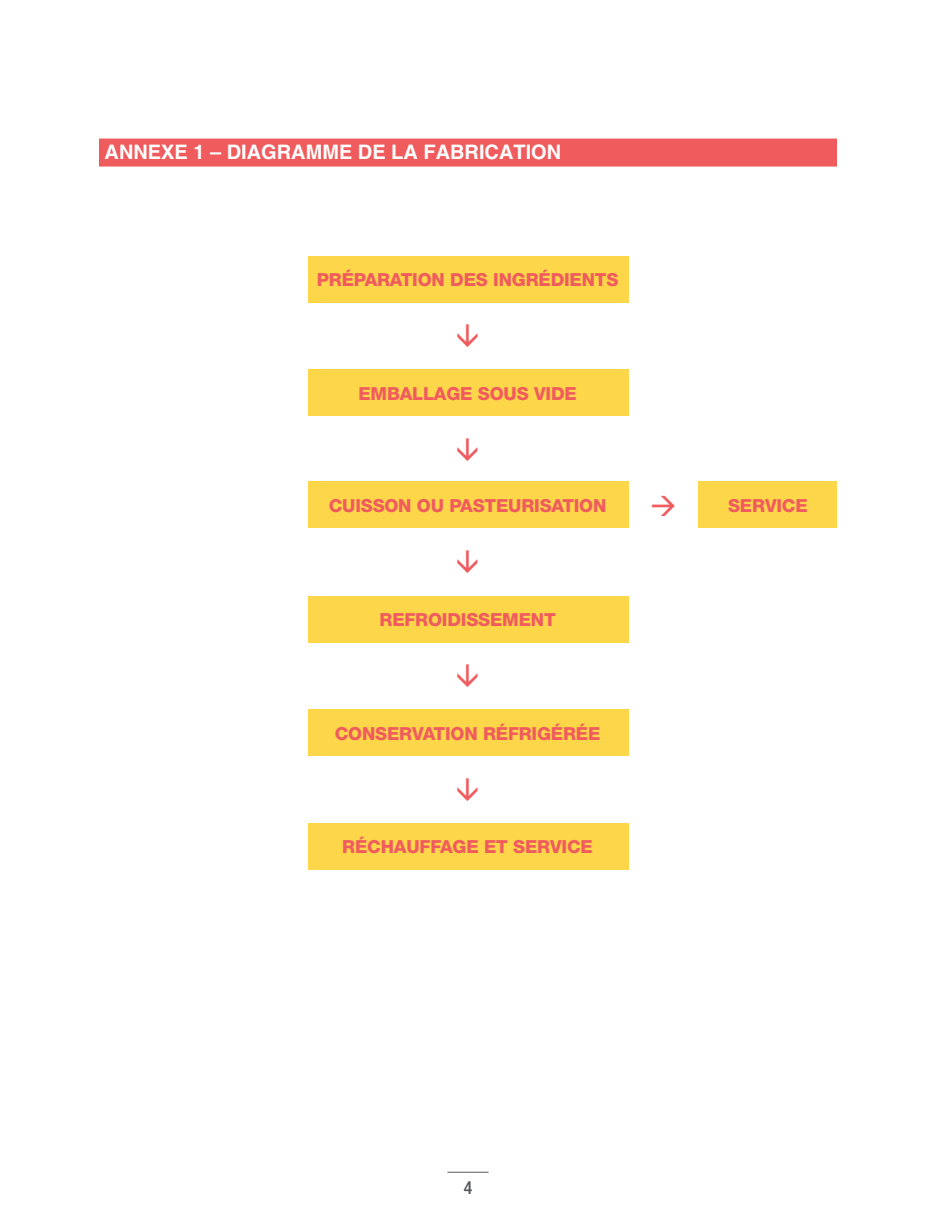
<style>
.page{position:relative;width:936px;height:1224px;background:#fff}
.page>*{position:absolute;margin:0;border:0;box-sizing:border-box;transform-origin:0 0}
.t1{font:700 20px "Helvetica";color:#fff}
.t2{font:800 18px "Helvetica Neue";letter-spacing:-.01em;color:#f05c5e}
.t3{font:500 condensed 18px "Helvetica Neue";color:#57585a}
</style>
<div class="page">
<hr style="left:447px;top:1172px;width:42px;height:1px;background:#57585a">
<div style="left:99px;top:139px;width:738px;height:28px;background:#f05c5e"></div>
<div style="left:308px;top:256px;width:320px;height:46px;background:#fed649"></div>
<div style="left:308px;top:370px;width:320px;height:46px;background:#fed649"></div>
<div style="left:308px;top:482px;width:320px;height:46px;background:#fed649"></div>
<div style="left:699px;top:482px;width:138px;height:46px;background:#fed649"></div>
<div style="left:308px;top:596px;width:320px;height:47px;background:#fed649"></div>
<div style="left:308px;top:710px;width:320px;height:46px;background:#fed649"></div>
<div style="left:308px;top:823px;width:320px;height:46px;background:#fed649"></div>
<p class="t1" style="left:105px;top:140px;width:29px">ANNE</p>
<p class="t1" style="left:161px;top:140px;width:95px">XE 1 – DIAGRAMME</p>
<p class="t1" style="left:358px;top:140px;width:92px">DE LA FABRICATION</p>
<p class="t2" style="left:317px;top:269px;width:301px">PRÉPARATION DES INGRÉDIENTS</p>
<p class="t2" style="left:358px;top:383px;width:220px">EMBALLAGE SOUS VIDE</p>
<p class="t2" style="left:329px;top:495px;width:279px">CUISSON OU PASTEURISATION</p>
<p class="t2" style="left:728px;top:495px;width:81px">SERVICE</p>
<p class="t2" style="left:380px;top:609px;width:178px">REFROIDISSEMENT</p>
<p class="t2" style="left:335px;top:723px;width:267px">CONSERVATION RÉFRIGÉRÉE</p>
<p class="t2" style="left:342px;top:836px;width:252px">RÉCHAUFFAGE ET SERVICE</p>
<p class="t3" style="left:464px;top:1177px;width:10px">4</p>
</div>
